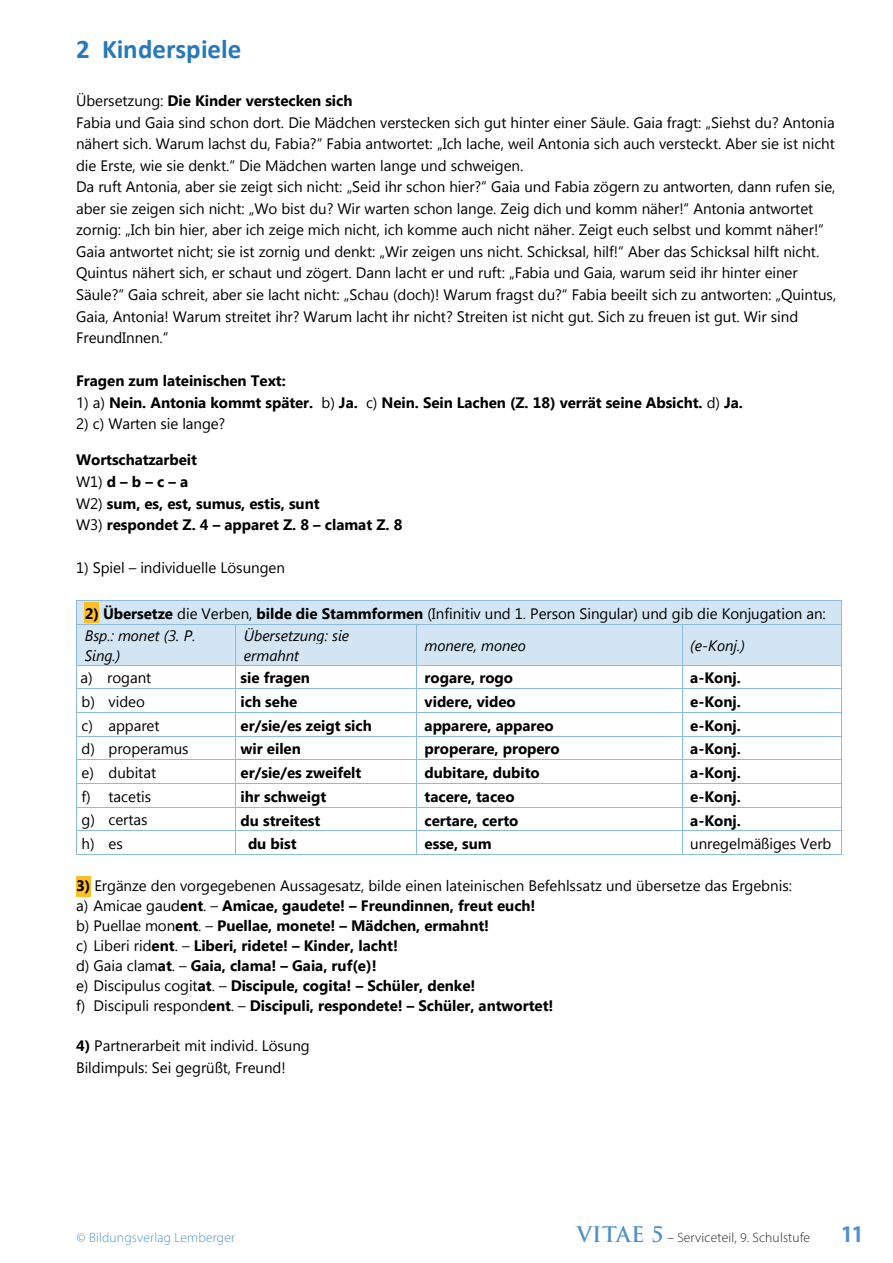
<style>
.page{position:relative;width:893px;height:1263px;background:#fff}
.page>*{position:absolute;margin:0;border:0;box-sizing:border-box;transform-origin:0 0}
.t1{font:700 27px "Calibri";color:#2979b9}
.t2{font:700 condensed 24px "Myriad Pro";color:#4e90c8}
.t3{font:15.15px/21.5px "Segoe UI";letter-spacing:-.005em;color:#000001}
.t4{font:700 15.15px/20.1px "Segoe UI";letter-spacing:-.005em;color:#000001}
.t5{font:italic 15.15px/19.8px "Segoe UI";letter-spacing:-.005em;color:#000001}
.t6{font:300 13.5px "Myriad Pro";letter-spacing:.015em;color:#231f20}
.t7{font:300 13.5px "Myriad Pro";letter-spacing:.015em;color:#4e90c8}
.s1{font-weight:700}
.s2{font-weight:400}
.s3{font-style:inherit}
.s4{font-style:italic}
.s5{font-family:"Trajan Pro";font-weight:700;font-size:21px;color:#4e90c8}
</style>
<div class="page">
<div style="left:76px;top:876px;width:14px;height:21px;background:#fdbe26"></div>
<div style="left:77px;top:601px;width:764px;height:23px;background:#d3e5f2"></div>
<div style="left:85px;top:602px;width:14px;height:21px;background:#fdbe26"></div>
<hr style="left:77px;top:600px;width:764px;height:1px;background:#8bbbe0">
<div style="left:77px;top:625px;width:158px;height:40px;background:#d3e5f2"></div>
<div style="left:236px;top:625px;width:180px;height:40px;background:#d3e5f2"></div>
<div style="left:417px;top:625px;width:265px;height:40px;background:#d3e5f2"></div>
<div style="left:683px;top:625px;width:158px;height:40px;background:#d3e5f2"></div>
<svg style="left:76px;top:600px;width:1px;height:25px"></svg>
<hr style="left:77px;top:624px;width:158px;height:1px;background:#8bbbe0">
<hr style="left:236px;top:624px;width:180px;height:1px;background:#8bbbe0">
<hr style="left:417px;top:624px;width:265px;height:1px;background:#8bbbe0">
<hr style="left:682px;top:624px;width:159px;height:1px;background:#8bbbe0">
<svg style="left:841px;top:600px;width:1px;height:25px"></svg>
<hr style="left:76px;top:625px;width:1px;height:40px;background:#8bbbe0">
<hr style="left:235px;top:625px;width:1px;height:40px;background:#8bbbe0">
<hr style="left:416px;top:625px;width:1px;height:40px;background:#8bbbe0">
<hr style="left:682px;top:625px;width:1px;height:40px;background:#8bbbe0">
<hr style="left:841px;top:625px;width:1px;height:40px;background:#8bbbe0">
<hr style="left:77px;top:665px;width:158px;height:1px;background:#8bbbe0">
<hr style="left:236px;top:665px;width:180px;height:1px;background:#8bbbe0">
<hr style="left:417px;top:665px;width:265px;height:1px;background:#8bbbe0">
<hr style="left:682px;top:665px;width:159px;height:1px;background:#8bbbe0">
<hr style="left:77px;top:688px;width:158px;height:1px;background:#8bbbe0">
<hr style="left:236px;top:688px;width:180px;height:1px;background:#8bbbe0">
<hr style="left:417px;top:688px;width:265px;height:1px;background:#8bbbe0">
<hr style="left:682px;top:688px;width:159px;height:1px;background:#8bbbe0">
<hr style="left:77px;top:712px;width:158px;height:1px;background:#8bbbe0">
<hr style="left:236px;top:712px;width:180px;height:1px;background:#8bbbe0">
<hr style="left:417px;top:712px;width:265px;height:1px;background:#8bbbe0">
<hr style="left:682px;top:712px;width:159px;height:1px;background:#8bbbe0">
<hr style="left:77px;top:736px;width:158px;height:1px;background:#8bbbe0">
<hr style="left:236px;top:736px;width:180px;height:1px;background:#8bbbe0">
<hr style="left:417px;top:736px;width:265px;height:1px;background:#8bbbe0">
<hr style="left:682px;top:736px;width:159px;height:1px;background:#8bbbe0">
<hr style="left:77px;top:759px;width:158px;height:1px;background:#8bbbe0">
<hr style="left:236px;top:759px;width:180px;height:1px;background:#8bbbe0">
<hr style="left:417px;top:759px;width:265px;height:1px;background:#8bbbe0">
<hr style="left:682px;top:759px;width:159px;height:1px;background:#8bbbe0">
<hr style="left:77px;top:783px;width:158px;height:1px;background:#8bbbe0">
<hr style="left:236px;top:783px;width:180px;height:1px;background:#8bbbe0">
<hr style="left:417px;top:783px;width:265px;height:1px;background:#8bbbe0">
<hr style="left:682px;top:783px;width:159px;height:1px;background:#8bbbe0">
<hr style="left:77px;top:807px;width:158px;height:1px;background:#8bbbe0">
<hr style="left:236px;top:807px;width:180px;height:1px;background:#8bbbe0">
<hr style="left:417px;top:807px;width:265px;height:1px;background:#8bbbe0">
<hr style="left:682px;top:807px;width:159px;height:1px;background:#8bbbe0">
<hr style="left:77px;top:830px;width:158px;height:1px;background:#8bbbe0">
<hr style="left:236px;top:830px;width:180px;height:1px;background:#8bbbe0">
<hr style="left:417px;top:830px;width:265px;height:1px;background:#8bbbe0">
<hr style="left:682px;top:830px;width:159px;height:1px;background:#8bbbe0">
<svg style="left:76px;top:665px;width:1px;height:190px"></svg>
<hr style="left:77px;top:854px;width:158px;height:1px;background:#8bbbe0">
<svg style="left:235px;top:665px;width:1px;height:190px"></svg>
<hr style="left:236px;top:854px;width:180px;height:1px;background:#8bbbe0">
<svg style="left:416px;top:665px;width:1px;height:190px"></svg>
<hr style="left:417px;top:854px;width:265px;height:1px;background:#8bbbe0">
<svg style="left:682px;top:666px;width:1px;height:188px"></svg>
<hr style="left:682px;top:854px;width:159px;height:1px;background:#8bbbe0">
<svg style="left:841px;top:665px;width:1px;height:190px"></svg>
<h1 class="t1" style="left:76px;top:30px;width:167px">2 Kinderspiele</h1>
<p class="t3" style="left:76px;top:90px;width:762px">Übersetzung: <span class="s1">Die Kinder verstecken sich<br></span>Fabia und Gaia sind schon dort. Die Mädchen verstecken sich gut hinter einer Säule. Gaia fragt: „Siehst du? Antonia nähert sich. Warum lachst du, Fabia?“ Fabia antwortet: „Ich lache, weil Antonia sich auch versteckt. Aber sie ist nicht die Erste, wie sie denkt.“ Die Mädchen warten lange und schweigen.<br>Da ruft Antonia, aber sie zeigt sich nicht: „Seid ihr schon hier?“ Gaia und Fabia zögern zu antworten, dann rufen sie, aber sie zeigen sich nicht: „Wo bist du? Wir warten schon lange. Zeig dich und komm näher!“ Antonia antwortet zornig: „Ich bin hier, aber ich zeige mich nicht, ich komme auch nicht näher. Zeigt euch selbst und kommt näher!“ Gaia antwortet nicht; sie ist zornig und denkt: „Wir zeigen uns nicht. Schicksal, hilf!“ Aber das Schicksal hilft nicht.<br>Quintus nähert sich, er schaut und zögert. Dann lacht er und ruft: „Fabia und Gaia, warum seid ihr hinter einer Säule?“ Gaia schreit, aber sie lacht nicht: „Schau (doch)! Warum fragst du?“ Fabia beeilt sich zu antworten: „Quintus, Gaia, Antonia! Warum streitet ihr? Warum lacht ihr nicht? Streiten ist nicht gut. Sich zu freuen ist gut. Wir sind FreundInnen.“</p>
<p class="t4" style="left:76px;top:370px;width:211px">Fragen zum lateinischen Text:</p>
<p class="t4" style="left:76px;top:391px;width:668px"><span class="s2">1) a)</span> Nein<span class="s3">.</span> Antonia kommt später. <span class="s2">b)</span> Ja. <span class="s2">c)</span> Nein. Sein Lachen (Z. 18) verrät seine Absicht. <span class="s2">d)</span> Ja.</p>
<p class="t3" style="left:76px;top:412px;width:151px">2) c) Warten sie lange?</p>
<p class="t4" style="left:76px;top:448px;width:328px;line-height:21.6px">Wortschatzarbeit<br><span class="s2">W1)</span> d <span class="s3">–</span> b – c – a<br><span class="s2">W2)</span> sum<span class="s3">,</span> es<span class="s3">,</span> est<span class="s3">,</span> sumus<span class="s3">,</span> estis<span class="s3">,</span> sunt<br><span class="s2">W3)</span> respondet Z. 4 <span class="s3">–</span> apparet Z. 8 <span class="s3">–</span> clamat Z. 8</p>
<p class="t3" style="left:76px;top:556px;width:210px">1) Spiel – individuelle Lösungen</p>
<p class="t3" style="left:85px;top:602px;width:742px;line-height:21.9px"><span class="s1">2) Übersetze</span> die Verben, <span class="s1">bilde die Stammformen</span> (Infinitiv und 1. Person Singular) und gib die Konjugation an:<br><span class="s4">Bsp.: monet (3. P.</span></p>
<p class="t5" style="left:85px;top:644px;width:37px">Sing.)</p>
<p class="t5" style="left:244px;top:624px;width:107px">Übersetzung: sie ermahnt</p>
<p class="t5" style="left:425px;top:634px;width:103px">monere, moneo</p>
<p class="t5" style="left:690px;top:634px;width:56px">(e-Konj.)</p>
<p class="t3" style="left:80px;top:666px;width:72px">a) rogant</p>
<p class="t4" style="left:241px;top:667px;width:71px">sie fragen</p>
<p class="t4" style="left:425px;top:667px;width:90px">rogare, rogo</p>
<p class="t4" style="left:690px;top:667px;width:52px">a-Konj.</p>
<p class="t3" style="left:82px;top:690px;width:65px">b) video</p>
<p class="t4" style="left:241px;top:691px;width:58px">ich sehe</p>
<p class="t4" style="left:425px;top:691px;width:93px">videre, video</p>
<p class="t4" style="left:690px;top:691px;width:52px">e-Konj.</p>
<p class="t3" style="left:82px;top:714px;width:80px">c) apparet</p>
<p class="t4" style="left:241px;top:714px;width:133px">er/sie/es zeigt sich</p>
<p class="t4" style="left:425px;top:714px;width:131px">apparere, appareo</p>
<p class="t4" style="left:690px;top:714px;width:52px">e-Konj.</p>
<p class="t3" style="left:82px;top:737px;width:109px">d) properamus</p>
<p class="t4" style="left:241px;top:738px;width:62px">wir eilen</p>
<p class="t4" style="left:425px;top:738px;width:137px">properare, propero</p>
<p class="t4" style="left:690px;top:738px;width:52px">a-Konj.</p>
<p class="t3" style="left:82px;top:761px;width:76px">e) dubitat</p>
<p class="t4" style="left:241px;top:762px;width:122px">er/sie/es zweifelt</p>
<p class="t4" style="left:425px;top:762px;width:117px">dubitare, dubito</p>
<p class="t4" style="left:690px;top:762px;width:52px">a-Konj.</p>
<p class="t3" style="left:82px;top:785px;width:71px">f) tacetis</p>
<p class="t4" style="left:241px;top:786px;width:87px">ihr schweigt</p>
<p class="t4" style="left:425px;top:786px;width:91px">tacere, taceo</p>
<p class="t4" style="left:690px;top:786px;width:52px">e-Konj.</p>
<p class="t3" style="left:82px;top:808px;width:68px">g) certas</p>
<p class="t4" style="left:241px;top:809px;width:81px">du streitest</p>
<p class="t4" style="left:425px;top:809px;width:95px">certare, certo</p>
<p class="t4" style="left:690px;top:809px;width:52px">a-Konj.</p>
<p class="t3" style="left:82px;top:832px;width:43px">h) es</p>
<p class="t4" style="left:248px;top:833px;width:50px">du bist</p>
<p class="t4" style="left:425px;top:833px;width:69px">esse, sum</p>
<p class="t3" style="left:690px;top:833px;width:142px">unregelmäßiges Verb</p>
<p class="t4" style="left:76px;top:874px;width:717px">3) <span class="s2">Ergänze den vorgegebenen Aussagesatz, bilde einen lateinischen Befehlssatz und übersetze das Ergebnis: a) Amicae gaud</span>ent<span class="s2">. –</span> Amicae, gaudete! – Freundinnen, freut euch!<br><span class="s2">b) Puellae mon</span>ent<span class="s2">. –</span> Puellae, monete! – Mädchen, ermahnt!<br><span class="s2">c) Liberi rid</span>ent<span class="s2">. –</span> Liberi, ridete! – Kinder, lacht!<br><span class="s2">d) Gaia clam</span>at<span class="s2">. –</span> Ga<span class="s3">i</span>a, clama! – Gaia, ruf(e)!<br><span class="s2">e) Discipulus cogit</span>at<span class="s2">. –</span> Discipule, cogita! – Schüler, denke!<br><span class="s2">f) Discipuli respond</span>ent<span class="s2">. –</span> Discipuli, respondete! – Schüler, antwortet!</p>
<p class="t3" style="left:76px;top:1034px;width:235px"><span class="s1">4)</span> Partnerarbeit mit individ. Lösung<br>Bildimpuls: Sei gegrüßt, Freund!</p>
<p class="t7" style="left:77px;top:1229px;width:160px">© Bildungsverlag Lemberger</p>
<p class="t6" style="left:577px;top:1229px;width:235px"><span class="s5">VITAE 5</span> – Serviceteil, 9. Schulstufe</p>
<h2 class="t2" style="left:842px;top:1219px;width:22px">11</h2>
</div>
